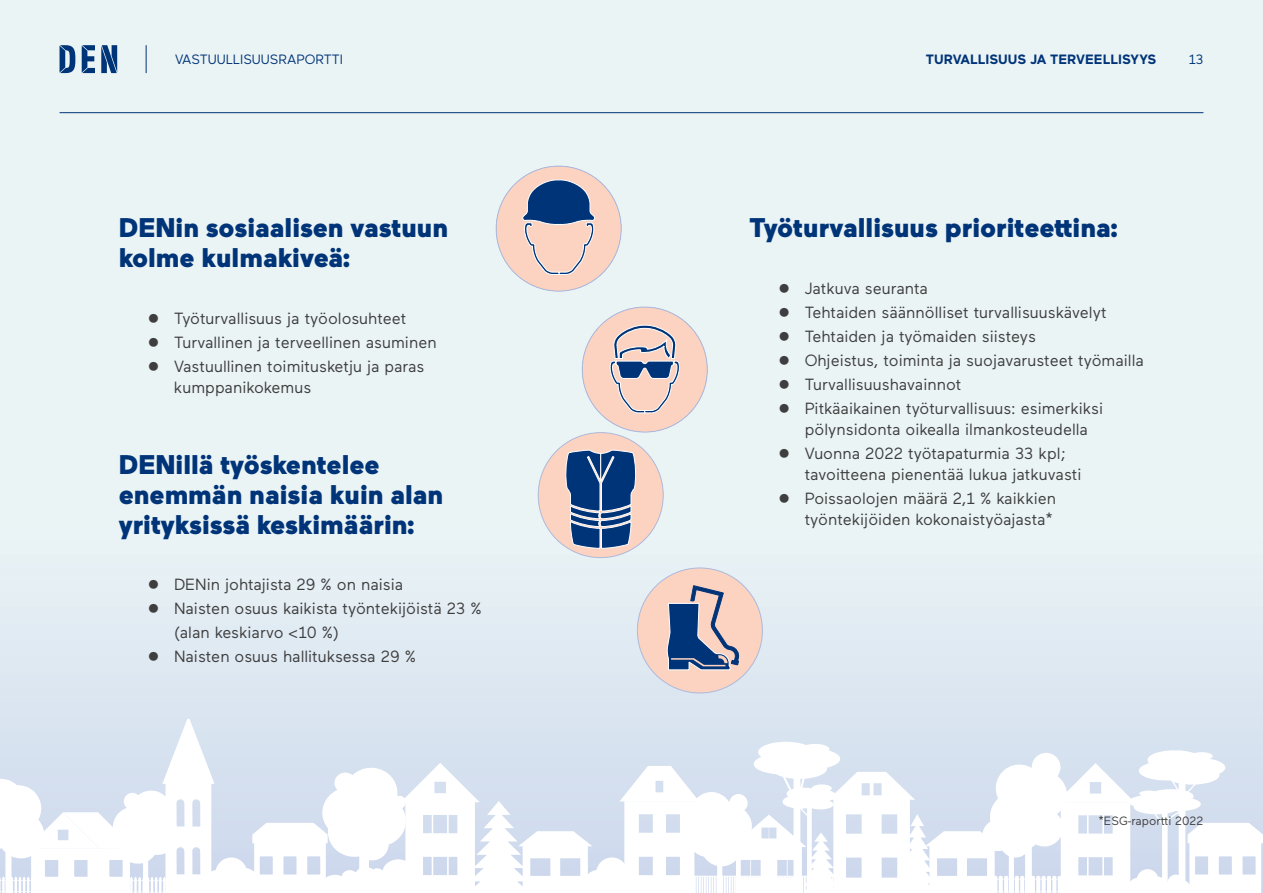
<style>
.page{position:relative;width:1263px;height:893px;background:#fff}
.page>*{position:absolute;margin:0;border:0;box-sizing:border-box;transform-origin:0 0}
.Otsikko{font:900 27px/30px "Maax";color:#003478}
.Leipis{font:16.2px/21px "Maax";color:#3e3e3f}
.ylä{font:700 13.5px "Maax";color:#003478}
.t1{font:13.5px "Maax";color:#003478}
.Leipis-2{font:12px "Maax";color:#3e3e3f}
</style>
<div class="page">
<div style="left:0;top:0;width:1263px;height:893px;background:linear-gradient(to right,#e8f2f4,#e9f2f4)"></div>
<svg style="left:0;top:719px;width:1263px;height:174px"></svg>
<hr style="left:60px;top:112px;width:1143px;height:1px;background:#003478">
<div style="left:496px;top:166px;width:125px;height:125px;background:#fcd2c0;border-radius:50%"></div>
<svg style="left:522px;top:178px;width:73px;height:97px"></svg>
<div style="left:582px;top:307px;width:125px;height:125px;background:#fcd2c0;border-radius:50%"></div>
<svg style="left:609px;top:324px;width:71px;height:90px"></svg>
<div style="left:538px;top:433px;width:125px;height:125px;background:#fcd2c0;border-radius:50%"></div>
<svg style="left:564px;top:449px;width:73px;height:100px;background:#4d6a96"></svg>
<div style="left:637px;top:568px;width:125px;height:125px;background:#fcd2c0;border-radius:50%"></div>
<svg style="left:666px;top:585px;width:74px;height:86px"></svg>
<svg style="left:82px;top:45px;width:13px;height:28px"></svg>
<svg style="left:101px;top:45px;width:16px;height:28px"></svg>
<svg style="left:60px;top:45px;width:15px;height:28px"></svg>
<svg style="left:146px;top:45px;width:1px;height:28px"></svg>
<p class="t1" style="left:175px;top:51px;width:169px">VASTUULLISUUSRAPORTTI</p>
<p class="t1" style="left:1189px;top:51px;width:16px">13</p>
<p class="ylä" style="left:926px;top:51px;width:232px">TURVALLISUUS JA TERVEELLISYYS</p>
<p class="Otsikko" style="left:119px;top:211px;width:331px">DENin sosiaalisen vastuun kolme kulmakiveä:</p>
<p class="Leipis" style="left:148px;top:307px;width:259px">● Työturvallisuus ja työolosuhteet</p>
<p class="Leipis" style="left:148px;top:331px;width:290px">● Turvallinen ja terveellinen asuminen</p>
<p class="Leipis" style="left:174px;top:355px;width:252px;text-indent:-26px">● Vastuullinen toimitusketju ja paras kumppanikokemus</p>
<p class="Otsikko" style="left:119px;top:448px;width:326px">DENillä työskentelee enemmän naisia kuin alan yrityksissä keskimäärin:</p>
<p class="Leipis" style="left:148px;top:573px;width:256px">● DENin johtajista 29 % on naisia</p>
<p class="Leipis" style="left:148px;top:597px;width:335px">● Naisten osuus kaikista työntekijöistä 23 %</p>
<p class="Leipis" style="left:174px;top:621px;width:166px">(alan keskiarvo &lt;10 %)</p>
<p class="Leipis" style="left:148px;top:645px;width:269px">● Naisten osuus hallituksessa 29 %</p>
<p class="Otsikko" style="left:749px;top:211px;width:370px">Työturvallisuus prioriteettina:</p>
<p class="Leipis" style="left:779px;top:277px;width:150px">● Jatkuva seuranta</p>
<p class="Leipis" style="left:779px;top:301px;width:329px">● Tehtaiden säännölliset turvallisuuskävelyt</p>
<p class="Leipis" style="left:779px;top:325px;width:258px">● Tehtaiden ja työmaiden siisteys</p>
<p class="Leipis" style="left:779px;top:349px;width:366px">● Ohjeistus, toiminta ja suojavarusteet työmailla</p>
<p class="Leipis" style="left:779px;top:373px;width:184px">● Turvallisuushavainnot</p>
<p class="Leipis" style="left:805px;top:397px;width:300px;text-indent:-26px">● Pitkäaikainen työturvallisuus: esimerkiksi pölynsidonta oikealla ilmankosteudella</p>
<p class="Leipis" style="left:805px;top:442px;width:278px;text-indent:-26px">● Vuonna 2022 työtapaturmia 33 kpl; tavoitteena pienentää lukua jatkuvasti</p>
<p class="Leipis" style="left:779px;top:487px;width:278px;text-align:right">● Poissaolojen määrä 2,1 % kaikkien työntekijöiden kokonaistyöajasta*</p>
<p class="Leipis-2" style="left:1098px;top:813px;width:106px">*ESG-raportti 2022</p>
</div>
